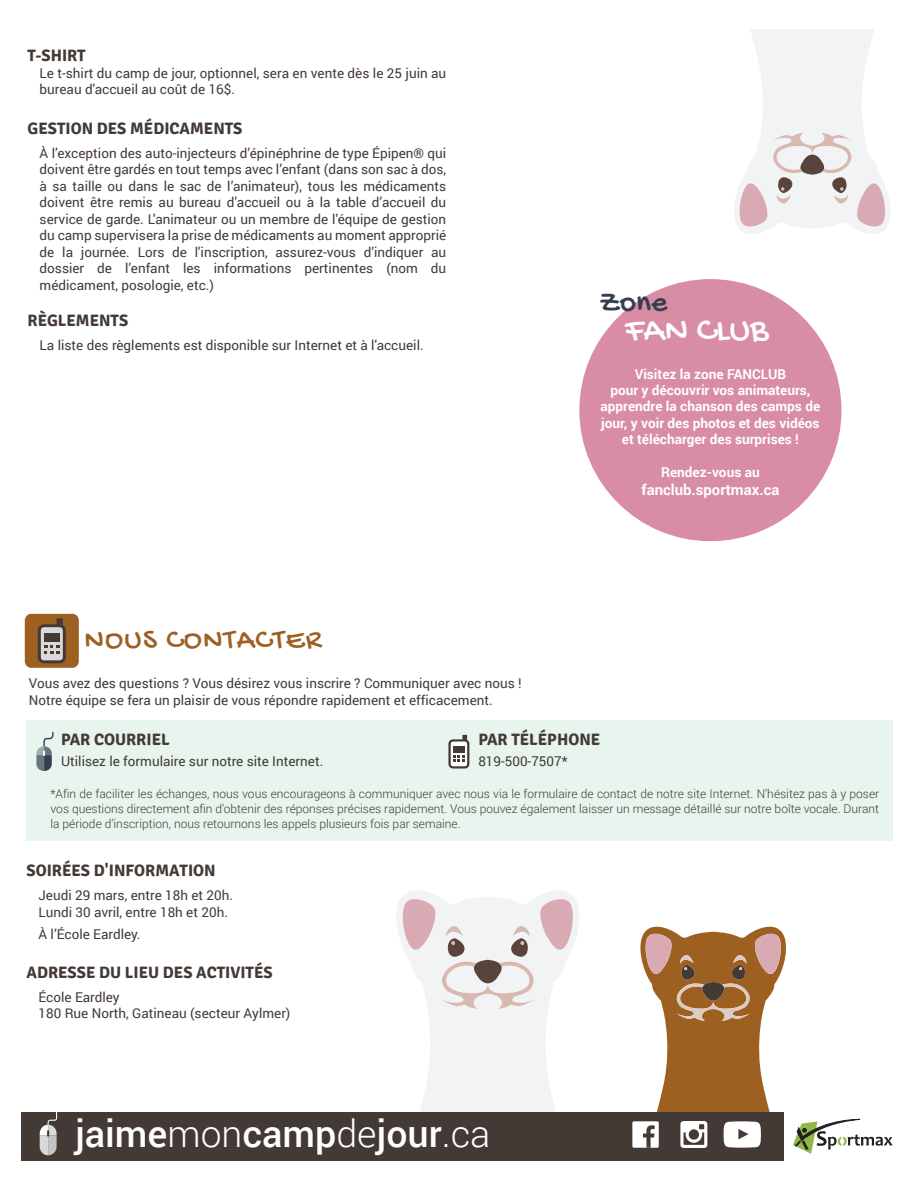
<style>
.page{position:relative;width:918px;height:1188px;background:#fff}
.page>*{position:absolute;margin:0;border:0;box-sizing:border-box;transform-origin:0 0}
.t1{font:500 37.5px "Roboto";color:#fff}
.t2{font:36px "Gochi Hand";color:#fff}
.t3{font:31.5px "Gochi Hand";color:#333f50}
.t4{font:30px "Gochi Hand";letter-spacing:.04em;color:#9e6021}
.t5{font:700 16.5px "Signika";color:#443a35}
.t6{font:700 14.85px "Roboto";color:#fff}
.t7{font:700 13.65px/16.4px "Roboto";color:#fff;text-align:center}
.t8{font:13.5px/16.5px "Roboto";color:#443a35}
.t9{font:300 12px/15px "Roboto";color:#443a35;text-align:justify}
.s1{font-weight:300}
</style>
<div class="page">
<div style="left:579px;top:279px;width:262px;height:262px;background:#d88da4;border-radius:50%"></div>
<svg style="left:396px;top:890px;width:183px;height:222px;fill:#f2f3f4"></svg>
<svg style="left:400px;top:895px;width:176px;height:114px"></svg>
<svg style="left:734px;top:29px;width:156px;height:205px"></svg>
<div style="left:21px;top:1112px;width:763px;height:49px;background:#443a35"></div>
<div style="left:632px;top:1121px;width:27px;height:27px;background:#fff"></div>
<svg style="left:635px;top:926px;width:258px;height:228px"></svg>
<div style="left:26px;top:721px;width:867px;height:120px;background:#e7f5ee"></div>
<svg style="left:448px;top:735px;width:21px;height:34px"></svg>
<svg style="left:36px;top:732px;width:18px;height:39px"></svg>
<div style="left:25px;top:614px;width:54px;height:54px;background:#9e6021;border-radius:6px"></div>
<svg style="left:38px;top:618px;width:28px;height:45px"></svg>
<svg style="left:40px;top:1112px;width:17px;height:43px"></svg>
<p class="t5" style="left:28px;top:46px;width:60px">T-SHIRT</p>
<p class="t8" style="left:40px;top:64px;width:408px">Le t-shirt du camp de jour, optionnel, sera en vente dès le 25 juin au bureau d'accueil au coût de 16$.</p>
<p class="t5" style="left:28px;top:118px;width:216px">GESTION DES MÉDICAMENTS</p>
<p class="t8" style="left:40px;top:144px;width:408px;text-align:justify">À l’exception des auto-injecteurs d’épinéphrine de type Épipen® qui doivent être gardés en tout temps avec l’enfant (dans son sac à dos, à sa taille ou dans le sac de l’animateur), tous les médicaments doivent être remis au bureau d’accueil ou à la table d’accueil du service de garde. L'animateur ou un membre de l'équipe de gestion du camp supervisera la prise de médicaments au moment approprié de la journée. Lors de l'inscription, assurez-vous d’indiquer au dossier de l’enfant les informations pertinentes (nom du médicament, posologie, etc.)</p>
<p class="t5" style="left:28px;top:310px;width:102px">RÈGLEMENTS</p>
<p class="t8" style="left:40px;top:336px;width:386px">La liste des règlements est disponible sur Internet et à l'accueil.</p>
<h3 class="t4" style="left:84px;top:624px;width:238px">NOUS CONTACTER</h3>
<p class="t8" style="left:29px;top:675px;width:494px">Vous avez des questions ? Vous désirez vous inscrire ? Communiquer avec nous !<br>Notre équipe se fera un plaisir de vous répondre rapidement et efficacement.</p>
<h3 class="t3" style="left:599px;top:286px;width:69px">Zone</h3>
<h2 class="t2" style="left:625px;top:311px;width:145px">FAN CLUB</h2>
<p class="t7" style="left:601px;top:365px;width:221px">Visitez la zone FANCLUB<br>pour y découvrir vos animateurs, apprendre la chanson des camps de jour, y voir des photos et des vidéos et télécharger des surprises !</p>
<p class="t7" style="left:661px;top:463px;width:100px">Rendez-vous au</p>
<p class="t6" style="left:642px;top:479px;width:139px">fanclub.sportmax.ca</p>
<p class="t5" style="left:61px;top:730px;width:110px">PAR COURRIEL</p>
<p class="t8" style="left:61px;top:753px;width:264px">Utilisez le formulaire sur notre site Internet.</p>
<p class="t5" style="left:478px;top:730px;width:123px">PAR TÉLÉPHONE</p>
<p class="t8" style="left:478px;top:753px;width:91px">819-500-7507*</p>
<p class="t9" style="left:51px;top:786px;width:830px">*Afin de faciliter les échanges, nous vous encourageons à communiquer avec nous via le formulaire de contact de notre site Internet. N’hésitez pas à y poser vos questions directement afin d’obtenir des réponses précises rapidement. Vous pouvez également laisser un message détaillé sur notre boîte vocale. Durant la période d’inscription, nous retournons les appels plusieurs fois par semaine.</p>
<p class="t5" style="left:27px;top:861px;width:191px">SOIRÉES D'INFORMATION</p>
<p class="t8" style="left:39px;top:887px;width:196px">Jeudi 29 mars, entre 18h et 20h.<br>Lundi 30 avril, entre 18h et 20h.</p>
<p class="t8" style="left:39px;top:926px;width:104px">À l’École Eardley.</p>
<p class="t5" style="left:27px;top:963px;width:248px">ADRESSE DU LIEU DES ACTIVITÉS</p>
<p class="t8" style="left:39px;top:989px;width:253px">École Eardley<br>180 Rue North, Gatineau (secteur Aylmer)</p>
<h1 class="t1" style="left:75px;top:1107px;width:417px">jaime<span class="s1">mon</span>camp<span class="s1">de</span>jour<span class="s1">.ca</span></h1>
</div>
